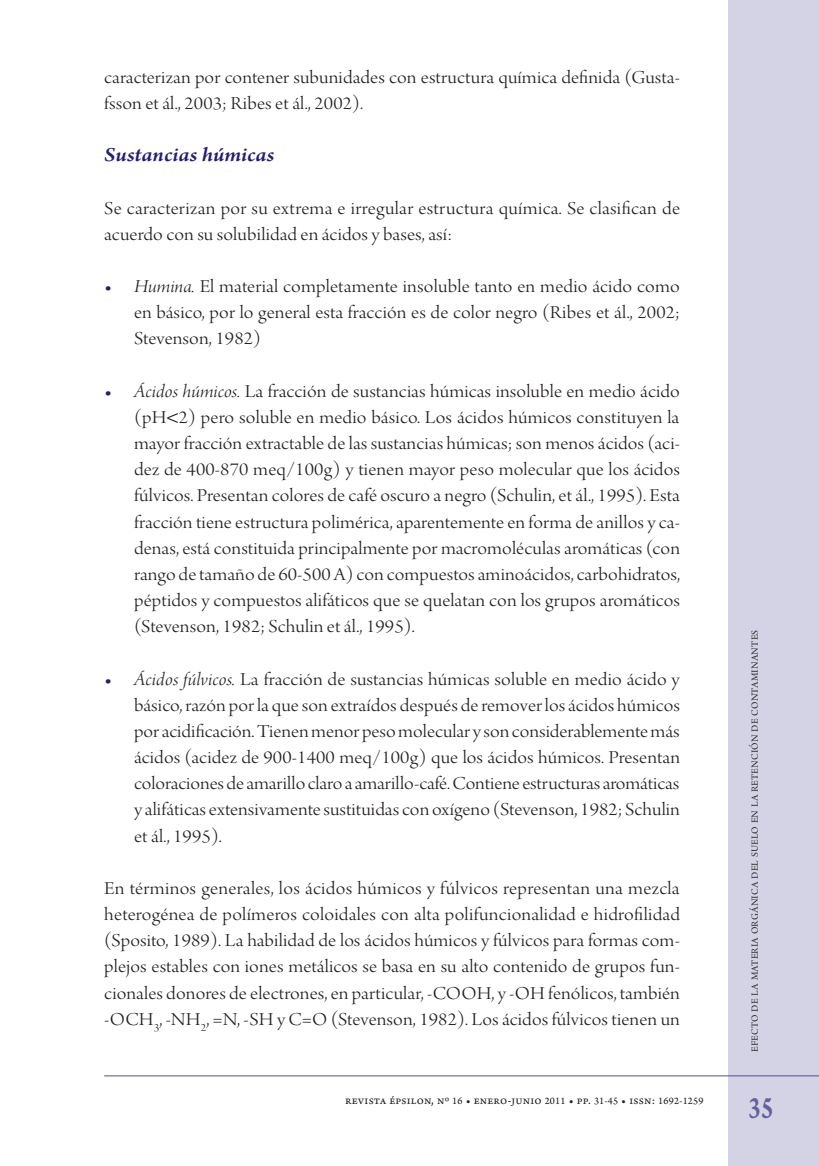
<style>
.page{position:relative;width:819px;height:1166px;background:#fff}
.page>*{position:absolute;margin:0;border:0;box-sizing:border-box;transform-origin:0 0}
.t1{font:31.5px "Arno Pro Smbd Caption";color:#65609b;scale:.75 1}
.t2{font:italic 600 21px "Arno Pro";color:#221e72;scale:1.1 1}
.t3{font:19.25px/26.1px "Arno Pro Light Display";letter-spacing:.005em;color:#231f20;text-align:justify;scale:1.1 1}
.t4{font:14px "Arno Pro Light Display";letter-spacing:.015em;color:#231f20}
.t5{font:12.25px "Arno Pro Sm Text";letter-spacing:.02em;color:#231f20}
.s1{font-family:"Arno Pro";color:#221e72}
.s2{font-family:"Arno Pro Light Italic Display"}
.s3{font-size:10.5px}
</style>
<div class="page">
<div style="left:728px;top:0;width:91px;height:1166px;background:#d4d2e5"></div>
<hr style="left:104px;top:1075px;width:715px;height:1px;background:#514e8f">
<p class="t3" style="left:104px;top:65px;width:525px">caracterizan por contener subunidades con estructura química definida (Gusta&shy;fsson et ál., 2003; Ribes et ál., 2002).</p>
<p class="t2" style="left:104px;top:143px;width:156px">Sustancias húmicas</p>
<p class="t3" style="left:104px;top:196px;width:525px">Se caracterizan por su extrema e irregular estructura química. Se clasifican de acuerdo con su solubilidad en ácidos y bases, así:</p>
<p class="t3" style="left:134px;top:275px;width:497px;text-indent:-30px"><span class="s1">•</span> <span class="s2">Humina.</span> El material completamente insoluble tanto en medio ácido como en básico, por lo general esta fracción es de color negro (Ribes et ál., 2002; Stevenson, 1982)</p>
<p class="t3" style="left:134px;top:379px;width:498px;text-indent:-30px"><span class="s1">•</span> <span class="s2">Ácidos húmicos.</span> La fracción de sustancias húmicas insoluble en medio ácido (pH 2) pero soluble en medio básico. Los ácidos húmicos constituyen la mayor fracción extractable de las sustancias húmicas; son menos ácidos (aci&shy;dez de 400-870 meq/100g) y tienen mayor peso molecular que los ácidos fúlvicos. Presentan colores de café oscuro a negro (Schulin, et ál., 1995). Esta fracción tiene estructura polimérica, aparentemente en forma de anillos y ca&shy;denas, está constituida principalmente por macromoléculas aromáticas (con rango de tamaño de 60-500 A) con compuestos aminoácidos, carbohidratos, péptidos y compuestos alifáticos que se quelatan con los grupos aromáticos (Stevenson, 1982; Schulin et ál., 1995).</p>
<p class="t3" style="left:134px;top:667px;width:498px;text-indent:-30px"><span class="s1">•</span> <span class="s2">Ácidos fúlvicos.</span> La fracción de sustancias húmicas soluble en medio ácido y básico, razón por la que son extraídos después de remover los ácidos húmicos por acidificación. Tienen menor peso molecular y son considerablemente más ácidos (acidez de 900-1400 meq/100g) que los ácidos húmicos. Presentan coloraciones de amarillo claro a amarillo-café. Contiene estructuras aromáticas y alifáticas extensivamente sustituidas con oxígeno (Stevenson, 1982; Schulin et ál., 1995).</p>
<p class="t3" style="left:104px;top:876px;width:525px">En términos generales, los ácidos húmicos y fúlvicos representan una mezcla heterogénea de polímeros coloidales con alta polifuncionalidad e hidrofilidad (Sposito, 1989). La habilidad de los ácidos húmicos y fúlvicos para formas com&shy;plejos estables con iones metálicos se basa en su alto contenido de grupos fun&shy;cionales donores de electrones, en particular, -COOH, y -OH fenólicos, también -OCH<sub>3</sub>, -NH<sub>2</sub>, =N, -SH y C=O (Stevenson, 1982). Los ácidos fúlvicos tienen un</p>
<p class="t5" style="left:345px;top:1093px;width:360px">revista épsilon, nº <span class="s3">16</span> • enero-junio <span class="s3">2011</span> • pp. <span class="s3">31-45</span> • issn: <span class="s3">1692-1259</span></p>
<p class="t4" style="left:746px;top:1052px;width:423px;rotate:-90deg">efecto de la materia orgánica del suelo en la retención de contaminantes</p>
<h1 class="t1" style="left:748px;top:1088px;width:34px">35</h1>
</div>
